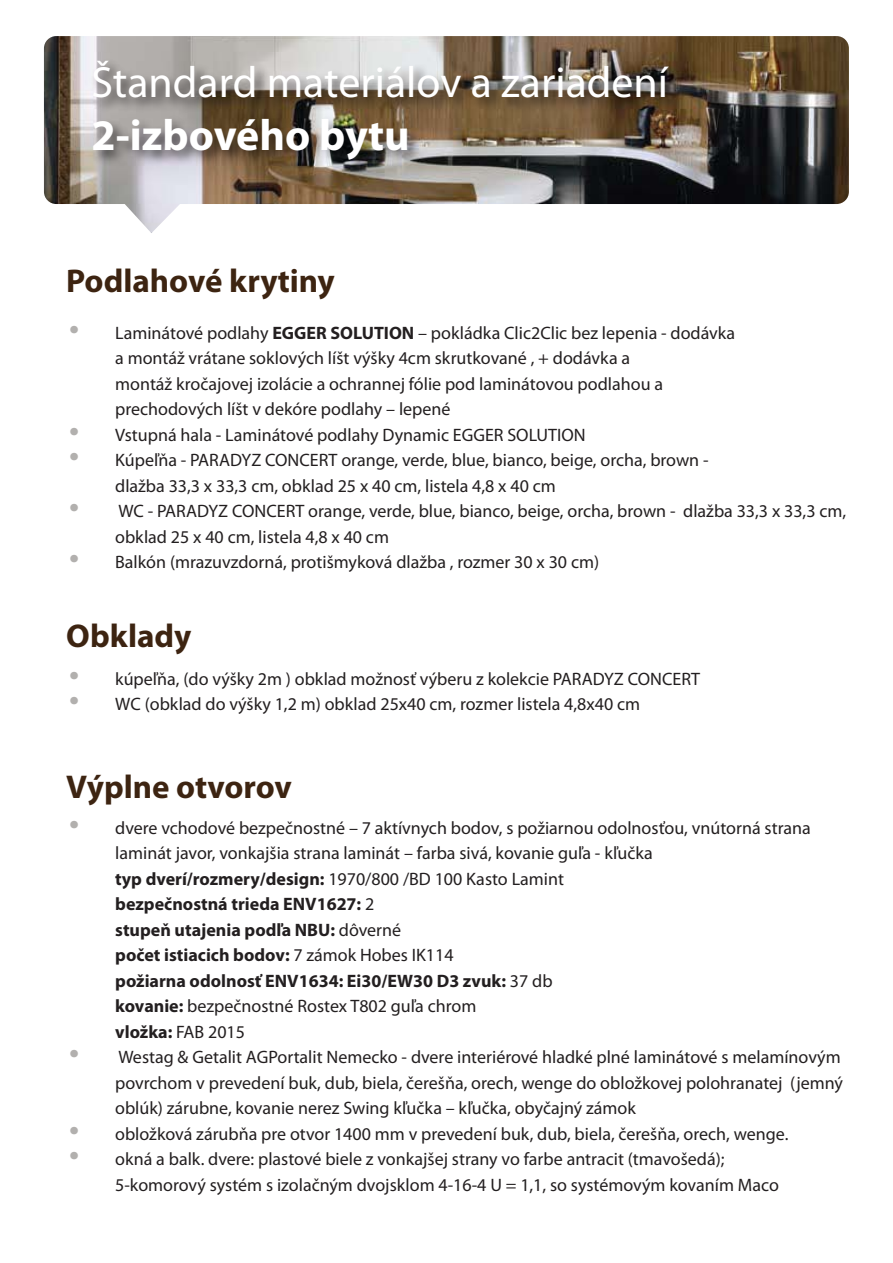
<style>
.page{position:relative;width:893px;height:1263px;background:#fff}
.page>*{position:absolute;margin:0;border:0;box-sizing:border-box;transform-origin:0 0}
.t1{font:43.8px "Myriad Pro";color:#fff}
.t2{font:700 43.8px "Myriad Pro";color:#fff}
.t3{font:700 33px "Myriad Pro";color:#3d2411}
.t4{font:18px/25.5px "Myriad Pro";color:#231f20}
.s1{font-size:36px;color:#b2b0ae}
.s2{font-weight:700}
</style>
<div class="page">
<img style="left:44px;top:36px;width:805px;height:168px">
<img style="left:84px;top:53px;width:606px;height:180px">
<h1 class="t1" style="left:92px;top:56px;width:578px">Štandard materiálov a zariadení</h1>
<h1 class="t2" style="left:92px;top:106px;width:320px">2-izbového bytu</h1>
<h2 class="t3" style="left:66px;top:259px;width:270px">Podlahové krytiny</h2>
<p class="t4" style="left:115px;top:320px;width:622px;text-indent:-46px"><span class="s1">•</span> Laminátové podlahy <span class="s2">EGGER SOLUTION</span> – pokládka Clic2Clic bez lepenia - dodávka a montáž vrátane soklových líšt výšky 4cm skrutkované , + dodávka a<br>montáž kročajovej izolácie a ochrannej fólie pod laminátovou podlahou a prechodových líšt v dekóre podlahy – lepené</p>
<p class="t4" style="left:69px;top:422px;width:518px"><span class="s1">•</span> Vstupná hala - Laminátové podlahy Dynamic EGGER SOLUTION</p>
<p class="t4" style="left:115px;top:447px;width:595px;text-indent:-46px"><span class="s1">•</span> Kúpeľňa - PARADYZ CONCERT orange, verde, blue, bianco, beige, orcha, brown - dlažba 33,3 x 33,3 cm, obklad 25 x 40 cm, listela 4,8 x 40 cm</p>
<p class="t4" style="left:115px;top:498px;width:732px;text-indent:-46px"><span class="s1">•</span> WC - PARADYZ CONCERT orange, verde, blue, bianco, beige, orcha, brown - dlažba 33,3 x 33,3 cm, obklad 25 x 40 cm, listela 4,8 x 40 cm</p>
<p class="t4" style="left:69px;top:549px;width:531px"><span class="s1">•</span> Balkón (mrazuvzdorná, protišmyková dlažba , rozmer 30 x 30 cm)</p>
<h2 class="t3" style="left:66px;top:615px;width:127px">Obklady</h2>
<p class="t4" style="left:69px;top:666px;width:632px"><span class="s1">•</span> kúpeľňa, (do výšky 2m ) obklad možnosť výberu z kolekcie PARADYZ CONCERT</p>
<p class="t4" style="left:69px;top:691px;width:572px"><span class="s1">•</span> WC (obklad do výšky 1,2 m) obklad 25x40 cm, rozmer listela 4,8x40 cm</p>
<h2 class="t3" style="left:66px;top:765px;width:227px">Výplne otvorov</h2>
<p class="t4" style="left:115px;top:815px;width:697px;text-indent:-46px"><span class="s1">•</span> dvere vchodové bezpečnostné – 7 aktívnych bodov, s požiarnou odolnosťou, vnútorná strana laminát javor, vonkajšia strana laminát – farba sivá, kovanie guľa - kľučka<br><span class="s2">typ dverí/rozmery/design:</span> 1970/800 /BD 100 Kasto Lamint<br><span class="s2">bezpečnostná trieda ENV1627:</span> 2<br><span class="s2">stupeň utajenia podľa NBU:</span> dôverné<br><span class="s2">počet istiacich bodov:</span> 7 zámok Hobes IK114<br><span class="s2">požiarna odolnosť ENV1634: Ei30/EW30 D3 zvuk:</span> 37 db<br><span class="s2">kovanie:</span> bezpečnostné Rostex T802 guľa chrom<br><span class="s2">vložka:</span> FAB 2015</p>
<p class="t4" style="left:115px;top:1044px;width:729px;text-indent:-46px"><span class="s1">•</span> Westag &amp; Getalit AGPortalit Nemecko - dvere interiérové hladké plné laminátové s melamínovým povrchom v prevedení buk, dub, biela, čerešňa, orech, wenge do obložkovej polohranatej (jemný oblúk) zárubne, kovanie nerez Swing kľučka – kľučka, obyčajný zámok</p>
<p class="t4" style="left:69px;top:1121px;width:721px"><span class="s1">•</span> obložková zárubňa pre otvor 1400 mm v prevedení buk, dub, biela, čerešňa, orech, wenge.</p>
<p class="t4" style="left:115px;top:1146px;width:665px;text-indent:-46px"><span class="s1">•</span> okná a balk. dvere: plastové biele z vonkajšej strany vo farbe antracit (tmavošedá);<br>5-komorový systém s izolačným dvojsklom 4-16-4 U = 1,1, so systémovým kovaním Maco</p>
</div>
